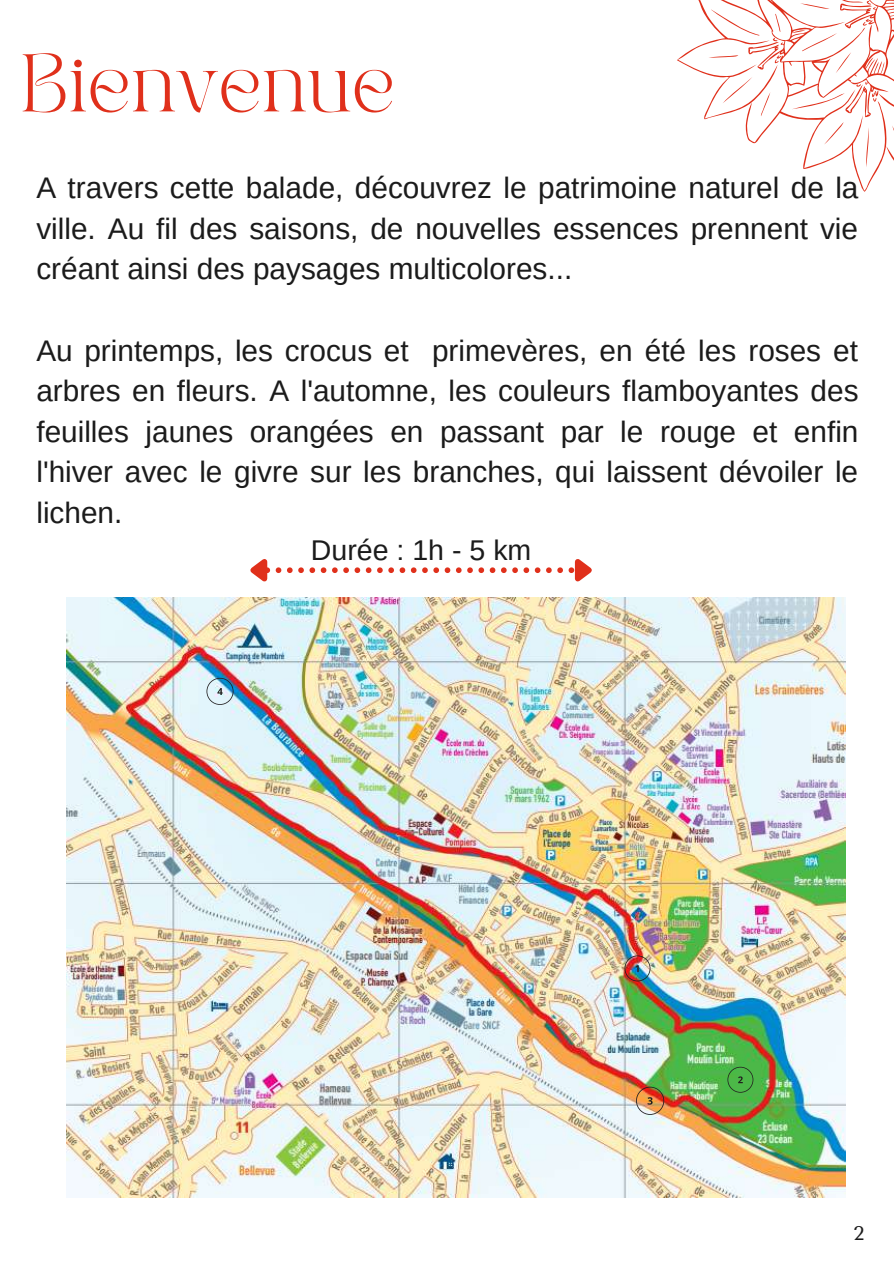
<style>
.page{position:relative;width:894px;height:1264px;background:#fff}
.page>*{position:absolute;margin:0;border:0;box-sizing:border-box;transform-origin:0 0}
.t1{font:57px "TAN PEARL Regular";color:#e0301b}
.t2{font:29.7px/40.5px "Arimo";color:#1b1b1b;text-align:justify}
.t3{font:28.5px "Arimo";color:#1b1b1b}
.t4{font:19.5px "Tenor Sans";color:#1b1b1b}
</style>
<div class="page">
<svg style="left:677px;top:0;width:202px;height:192px"></svg>
<svg style="left:708px;top:0;width:51px;height:71px"></svg>
<svg style="left:720px;top:77px;width:58px;height:39px"></svg>
<svg style="left:769px;top:13px;width:16px;height:30px"></svg>
<svg style="left:791px;top:0;width:102px;height:167px"></svg>
<svg style="left:250px;top:559px;width:342px;height:23px"></svg>
<img style="left:66px;top:598px;width:779px;height:599px">
<svg style="left:624px;top:955px;width:26px;height:26px"></svg>
<svg style="left:727px;top:1066px;width:26px;height:26px"></svg>
<svg style="left:636px;top:1086px;width:28px;height:28px"></svg>
<svg style="left:206px;top:678px;width:27px;height:27px"></svg>
<h1 class="t1" style="left:21px;top:53px;width:376px">Bienvenue</h1>
<p class="t2" style="left:36px;top:168px;width:823px">A travers cette balade, découvrez le patrimoine naturel de la ville. Au fil des saisons, de nouvelles essences prennent vie créant ainsi des paysages multicolores...</p>
<p class="t2" style="left:36px;top:330px;width:823px">Au printemps, les crocus et primevères, en été les roses et arbres en fleurs. A l'automne, les couleurs flamboyantes des feuilles jaunes orangées en passant par le rouge et enfin l'hiver avec le givre sur les branches, qui laissent dévoiler le lichen.</p>
<p class="t3" style="left:311px;top:534px;width:222px">Durée : 1h - 5 km</p>
<p class="t4" style="left:853px;top:1222px;width:12px">2</p>
</div>
